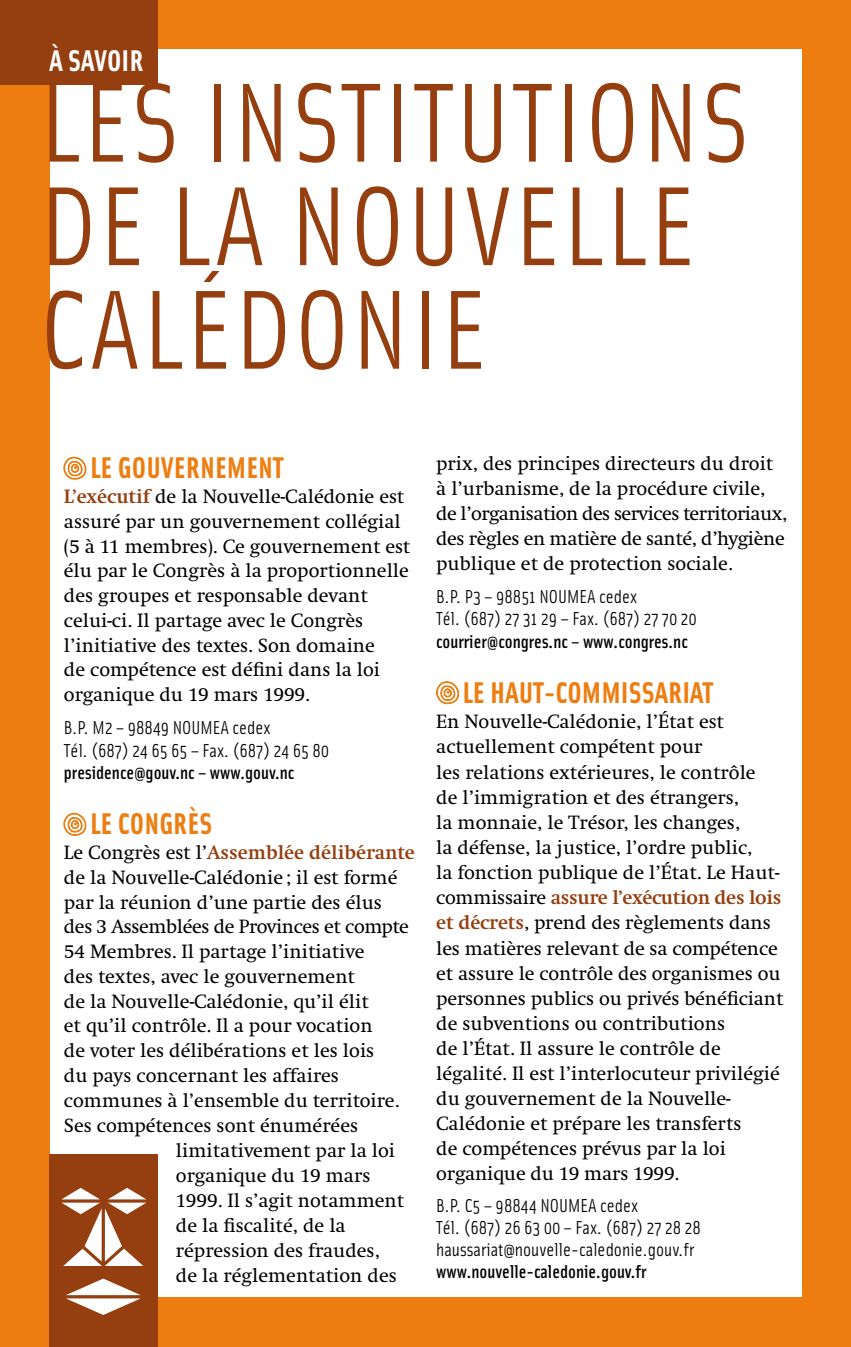
<style>
.page{position:relative;width:851px;height:1347px;background:#fff}
.page>*{position:absolute;margin:0;border:0;box-sizing:border-box;transform-origin:0 0}
.t1{font:112.5px/103.5px "Solex";color:#953f10}
.t2{font:700 30px "Solex";color:#ee7d11}
.t3{font:700 30px "Solex";color:#fff}
.t4{font:20px/25px "Swift";color:#000}
.t5{font:700 20px "Swift";color:#953f10}
.t6{font:20px "Swift";letter-spacing:-.02em;color:#000}
.t7{font:18.75px/22.5px "Solex";color:#000}
.t8{font:500 18.75px "Solex";color:#000}
.s1{font-weight:700;color:#953f10}
.s2{font-weight:400;color:#000}
</style>
<div class="page">
<div style="left:0;top:0;width:850px;height:1346px;background:#ee7d11"></div>
<div style="left:50px;top:50px;width:751px;height:1247px;background:#fff"></div>
<div style="left:0;top:0;width:157px;height:84px;background:#953f10"></div>
<svg style="left:63px;top:456px;width:24px;height:24px"></svg>
<svg style="left:63px;top:812px;width:24px;height:24px"></svg>
<svg style="left:436px;top:681px;width:24px;height:24px"></svg>
<div style="left:50px;top:1155px;width:108px;height:191px;background:#953f10"></div>
<svg style="left:66px;top:1278px;width:75px;height:36px"></svg>
<svg style="left:61px;top:1188px;width:85px;height:77px"></svg>
<h2 class="t3" style="left:50px;top:41px;width:95px">À SAVOIR</h2>
<h1 class="t1" style="left:40px;top:67px;width:710px">les institutions dela nouvelle calédon ie</h1>
<h2 class="t2" style="left:90px;top:448px;width:193px">LE GOUVERNEMENT</h2>
<p class="t4" style="left:64px;top:484px;width:348px"><span class="s1">L’exécutif</span> de la Nouvelle-Calédonie est assuré par un gouvernement collégial (5 à 11 membres). Ce gouvernement est élu par le Congrès à la proportionnelle des groupes et responsable devant celui-ci. Il partage avec le Congrès l’initiative des textes. Son domaine<br>de compétence est défini dans la loi organique du 19 mars 1999.</p>
<p class="t7" style="left:64px;top:715px;width:266px">B.P. M2 – 98849 NOUMEA cedex<br>Tél. (687) 24 65 65 – Fax. (687) 24 65 80</p>
<p class="t8" style="left:64px;top:760px;width:232px">presidence@gouv.nc – www.gouv.nc</p>
<h2 class="t2" style="left:90px;top:804px;width:124px">LE CONGRÈS</h2>
<p class="t5" style="left:64px;top:841px;width:352px"><span class="s2">Le Congrès est l’</span>Assemblée délibérante</p>
<p class="t4" style="left:64px;top:865px;width:335px">de la Nouvelle-Calédonie ; il est formé</p>
<p class="t4" style="left:64px;top:890px;width:319px">par la réunion d’une partie des élus</p>
<p class="t6" style="left:64px;top:916px;width:346px">des 3 Assemblées de Provinces et compte</p>
<p class="t4" style="left:64px;top:939px;width:302px">54 Membres. Il partage l’initiative</p>
<p class="t4" style="left:64px;top:964px;width:292px">des textes, avec le gouvernement</p>
<p class="t4" style="left:64px;top:989px;width:306px">de la Nouvelle-Calédonie, qu’il élit</p>
<p class="t4" style="left:64px;top:1013px;width:310px">et qu’il contrôle. Il a pour vocation</p>
<p class="t4" style="left:64px;top:1038px;width:312px">de voter les délibérations et les lois</p>
<p class="t4" style="left:64px;top:1063px;width:276px">du pays concernant les affaires</p>
<p class="t4" style="left:64px;top:1087px;width:337px">communes à l’ensemble du territoire.</p>
<p class="t4" style="left:64px;top:1113px;width:296px">Ses compétences sont énumérées</p>
<p class="t4" style="left:176px;top:1138px;width:221px">limitativement par la loi</p>
<p class="t4" style="left:176px;top:1163px;width:196px">organique du 19 mars</p>
<p class="t4" style="left:176px;top:1188px;width:230px">1999. Il s’agit notamment</p>
<p class="t4" style="left:176px;top:1213px;width:171px">de la fiscalité, de la</p>
<p class="t4" style="left:176px;top:1238px;width:205px">répression des fraudes,</p>
<p class="t4" style="left:176px;top:1263px;width:222px">de la réglementation des</p>
<p class="t4" style="left:436px;top:451px;width:352px">prix, des principes directeurs du droit à l’urbanisme, de la procédure civile, de l’organisation des services territoriaux, des règles en matière de santé, d’hygiène publique et de protection sociale.</p>
<p class="t7" style="left:436px;top:584px;width:262px">B.P. P3 – 98851 NOUMEA cedex<br>Tél. (687) 27 31 29 – Fax. (687) 27 70 20</p>
<p class="t8" style="left:436px;top:629px;width:253px">courrier@congres.nc – www.congres.nc</p>
<h2 class="t2" style="left:462px;top:673px;width:250px">LE HAUT-COMM ISSARIAT</h2>
<p class="t4" style="left:436px;top:709px;width:349px">En Nouvelle-Calédonie, l’État est actuellement compétent pour<br>les relations extérieures, le contrôle<br>de l’immigration et des étrangers,<br>la monnaie, le Trésor, les changes,<br>la défense, la justice, l’ordre public,<br>la fonction publique de l’État. Le Haut&shy;commissaire <span class="s1">assure l’exécution des lois et décrets</span>, prend des règlements dans les matières relevant de sa compétence et assure le contrôle des organismes ou personnes publics ou privés bénéficiant de subventions ou contributions<br>de l’État. Il assure le contrôle de légalité. Il est l’interlocuteur privilégié du gouvernement de la Nouvelle-Calédonie et prépare les transferts<br>de compétences prévus par la loi organique du 19 mars 1999.</p>
<p class="t7" style="left:436px;top:1193px;width:266px">B.P. C5 – 98844 NOUMEA cedex<br>Tél. (687) 26 63 00 – Fax. (687) 27 28 28 haussariat@nouvelle-caledonie.gouv.fr</p>
<p class="t8" style="left:436px;top:1259px;width:212px">www.nouvelle-caledonie.gouv.fr</p>
</div>
